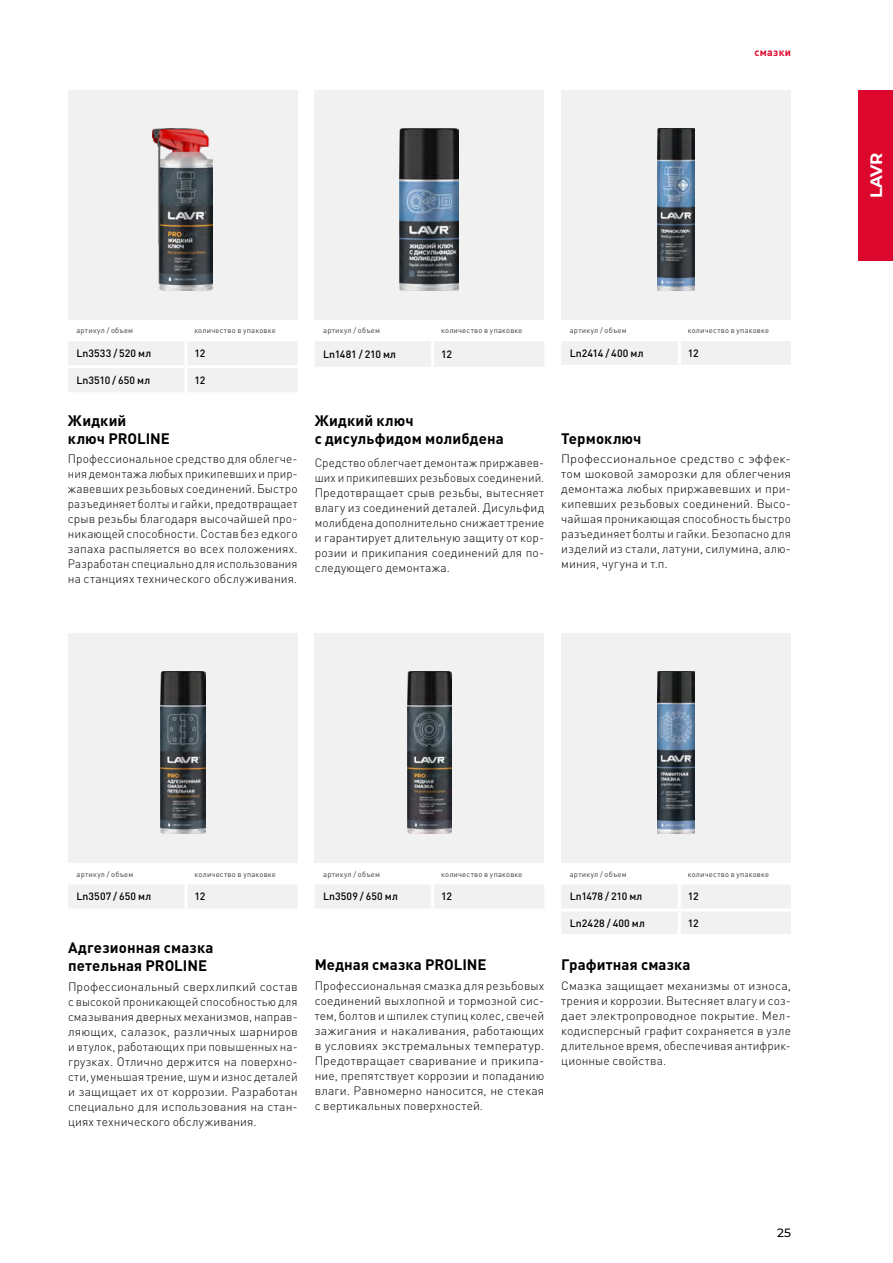
<style>
.page{position:relative;width:893px;height:1263px;background:#fff}
.page>*{position:absolute;margin:0;border:0;box-sizing:border-box;transform-origin:0 0}
.t1{font:700 16.5px "Montserrat";color:#fff}
.t2{font:700 15px/18px "DIN Pro";letter-spacing:.005em;color:#000}
.t3{font:300 12px/15px "DIN Pro";letter-spacing:.01em;color:#000;text-align:justify}
.t4{font:300 12px/15px "DIN Pro";letter-spacing:.01em;color:#000;text-align:justify;scale:1.07 1}
.t5{font:500 12px "Montserrat";color:#000}
.t6{font:500 10.5px "DIN Pro";letter-spacing:.005em;color:#000}
.t7{font:500 10.5px "DIN Pro";letter-spacing:-.015em;color:#000}
.t8{font:500 10.5px "DIN Pro";letter-spacing:-.02em;color:#000}
.t9{font:700 10.5px "DIN Pro";letter-spacing:.03em;color:#dc072d}
.t10{font:7.5px "DIN Pro";letter-spacing:.03em;color:#3d3c3c}
</style>
<div class="page">
<div style="left:68px;top:90px;width:230px;height:230px;background:#f2f1f2"></div>
<div style="left:315px;top:90px;width:229px;height:230px;background:#f2f1f2"></div>
<div style="left:561px;top:90px;width:230px;height:230px;background:#f2f1f2"></div>
<div style="left:68px;top:634px;width:230px;height:229px;background:#f2f1f2"></div>
<div style="left:315px;top:634px;width:229px;height:229px;background:#f2f1f2"></div>
<div style="left:561px;top:634px;width:230px;height:229px;background:#f2f1f2"></div>
<div style="left:315px;top:341px;width:229px;height:26px;background:#f2f1f2"></div>
<hr style="left:431px;top:341px;width:3px;height:26px;background:#fff">
<div style="left:68px;top:885px;width:230px;height:23px;background:#f2f1f2"></div>
<hr style="left:185px;top:884px;width:3px;height:24px;background:#fff">
<div style="left:68px;top:341px;width:229px;height:51px;background:#f2f1f2"></div>
<hr style="left:184px;top:341px;width:3px;height:24px;background:#fff">
<hr style="left:68px;top:365px;width:118px;height:3px;background:#fff">
<hr style="left:186px;top:365px;width:112px;height:3px;background:#fff">
<hr style="left:184px;top:368px;width:3px;height:24px;background:#fff">
<img style="left:152px;top:129px;width:61px;height:161px">
<img style="left:400px;top:129px;width:59px;height:161px">
<img style="left:160px;top:672px;width:45px;height:161px">
<div style="left:859px;top:90px;width:34px;height:170px;background:#dc072d"></div>
<div style="left:562px;top:341px;width:229px;height:24px;background:#f2f1f2"></div>
<hr style="left:678px;top:341px;width:3px;height:24px;background:#fff">
<img style="left:658px;top:129px;width:36px;height:161px">
<div style="left:562px;top:885px;width:229px;height:49px;background:#f2f1f2"></div>
<hr style="left:678px;top:884px;width:3px;height:24px;background:#fff">
<hr style="left:561px;top:908px;width:118px;height:3px;background:#fff">
<hr style="left:679px;top:908px;width:112px;height:3px;background:#fff">
<hr style="left:678px;top:911px;width:3px;height:23px;background:#fff">
<img style="left:658px;top:672px;width:36px;height:161px">
<div style="left:315px;top:885px;width:229px;height:23px;background:#f2f1f2"></div>
<hr style="left:431px;top:884px;width:3px;height:24px;background:#fff">
<img style="left:407px;top:672px;width:45px;height:161px">
<p class="t9" style="left:754px;top:44px;width:38px">смазки</p>
<p class="t10" style="left:76px;top:325px;width:58px">артикул / объем</p>
<p class="t10" style="left:194px;top:325px;width:83px">количество в упаковке</p>
<p class="t6" style="left:76px;top:345px;width:76px">Ln3533 / 520 мл</p>
<p class="t6" style="left:194px;top:345px;width:12px">12</p>
<p class="t6" style="left:76px;top:372px;width:75px">Ln3510 / 650 мл</p>
<p class="t6" style="left:194px;top:372px;width:12px">12</p>
<p class="t2" style="left:68px;top:409px;width:104px">Жидкий<br>ключ PROLINE</p>
<p class="t3" style="left:68px;top:450px;width:231px">Профессиональное средство для облегче&shy;ния демонтажа любых прикипевших и прир&shy;жавевших резьбовых соединений. Быстро разъединяет болты и гайки, предотвращает срыв резьбы благодаря высочайшей про&shy;никающей способности. Состав без едкого запаха распыляется во всех положениях.<br>Разработан специально для использования на станциях технического обслуживания.</p>
<p class="t10" style="left:323px;top:325px;width:58px">артикул / объем</p>
<p class="t10" style="left:441px;top:325px;width:83px">количество в упаковке</p>
<p class="t7" style="left:323px;top:345px;width:74px">Ln1481 / 210 мл</p>
<p class="t6" style="left:441px;top:345px;width:12px">12</p>
<p class="t2" style="left:315px;top:409px;width:191px">Жидкий ключ<br>с дисульфидом молибдена</p>
<p class="t3" style="left:315px;top:454px;width:231px">Средство облегчает демонтаж приржавев&shy;ших и прикипевших резьбовых соединений.<br>Предотвращает срыв резьбы, вытесняет влагу из соединений деталей. Дисульфид молибдена дополнительно снижает трение и гарантирует длительную защиту от кор&shy;розии и прикипания соединений для по&shy;следующего демонтажа.</p>
<p class="t10" style="left:570px;top:325px;width:58px">артикул / объем</p>
<p class="t10" style="left:688px;top:325px;width:83px">количество в упаковке</p>
<p class="t6" style="left:570px;top:344px;width:75px">Ln2414 / 400 мл</p>
<p class="t6" style="left:688px;top:344px;width:12px">12</p>
<p class="t2" style="left:561px;top:427px;width:82px">Термоключ</p>
<p class="t4" style="left:561px;top:450px;width:216px">Профессиональное средство с эффек&shy;том шоковой заморозки для облегчения демонтажа любых приржавевших и при&shy;кипевших резьбовых соединений. Высо&shy;чайшая проникающая способность быстро разъединяет болты и гайки. Безопасно для изделий из стали, латуни, силумина, алю&shy;миния, чугуна и т.п.</p>
<h1 class="t1" style="left:864px;top:198px;width:47px;rotate:-90deg">LAVR</h1>
<p class="t10" style="left:77px;top:868px;width:58px">артикул / объем</p>
<p class="t10" style="left:195px;top:868px;width:83px">количество в упаковке</p>
<p class="t6" style="left:77px;top:888px;width:76px">Ln3507 / 650 мл</p>
<p class="t6" style="left:195px;top:888px;width:12px">12</p>
<p class="t2" style="left:68px;top:937px;width:147px">Адгезионная смазка петельная PROLINE</p>
<p class="t3" style="left:68px;top:978px;width:231px">Профессиональный сверхлипкий состав с высокой проникающей способностью для смазывания дверных механизмов, направ&shy;ляющих, салазок, различных шарниров и втулок, работающих при повышенных на&shy;грузках. Отлично держится на поверхно&shy;сти, уменьшая трение, шум и износ деталей и защищает их от коррозии. Разработан специально для использования на стан&shy;циях технического обслуживания.</p>
<p class="t10" style="left:323px;top:868px;width:58px">артикул / объем</p>
<p class="t10" style="left:441px;top:868px;width:83px">количество в упаковке</p>
<p class="t6" style="left:323px;top:888px;width:76px">Ln3509 / 650 мл</p>
<p class="t6" style="left:441px;top:888px;width:12px">12</p>
<p class="t2" style="left:315px;top:954px;width:173px">Медная смазка PROLINE</p>
<p class="t3" style="left:315px;top:977px;width:231px">Профессиональная смазка для резьбовых соединений выхлопной и тормозной сис&shy;тем, болтов и шпилек ступиц колес, свечей зажигания и накаливания, работающих в условиях экстремальных температур.<br>Предотвращает сваривание и прикипа&shy;ние, препятствует коррозии и попаданию влаги. Равномерно наносится, не стекая с вертикальных поверхностей.</p>
<p class="t10" style="left:570px;top:868px;width:58px">артикул / объем</p>
<p class="t10" style="left:688px;top:868px;width:83px">количество в упаковке</p>
<p class="t8" style="left:570px;top:888px;width:74px">Ln1478 / 210 мл</p>
<p class="t6" style="left:688px;top:888px;width:12px">12</p>
<p class="t6" style="left:570px;top:914px;width:77px">Ln2428 / 400 мл</p>
<p class="t6" style="left:688px;top:914px;width:12px">12</p>
<p class="t2" style="left:561px;top:954px;width:131px">Графитная смазка</p>
<p class="t3" style="left:561px;top:977px;width:231px">Смазка защищает механизмы от износа, трения и коррозии. Вытесняет влагу и соз&shy;дает электропроводное покрытие. Мел&shy;кодисперсный графит сохраняется в узле длительное время, обеспечивая антифрик&shy;ционные свойства.</p>
<p class="t5" style="left:777px;top:1224px;width:15px">25</p>
</div>
